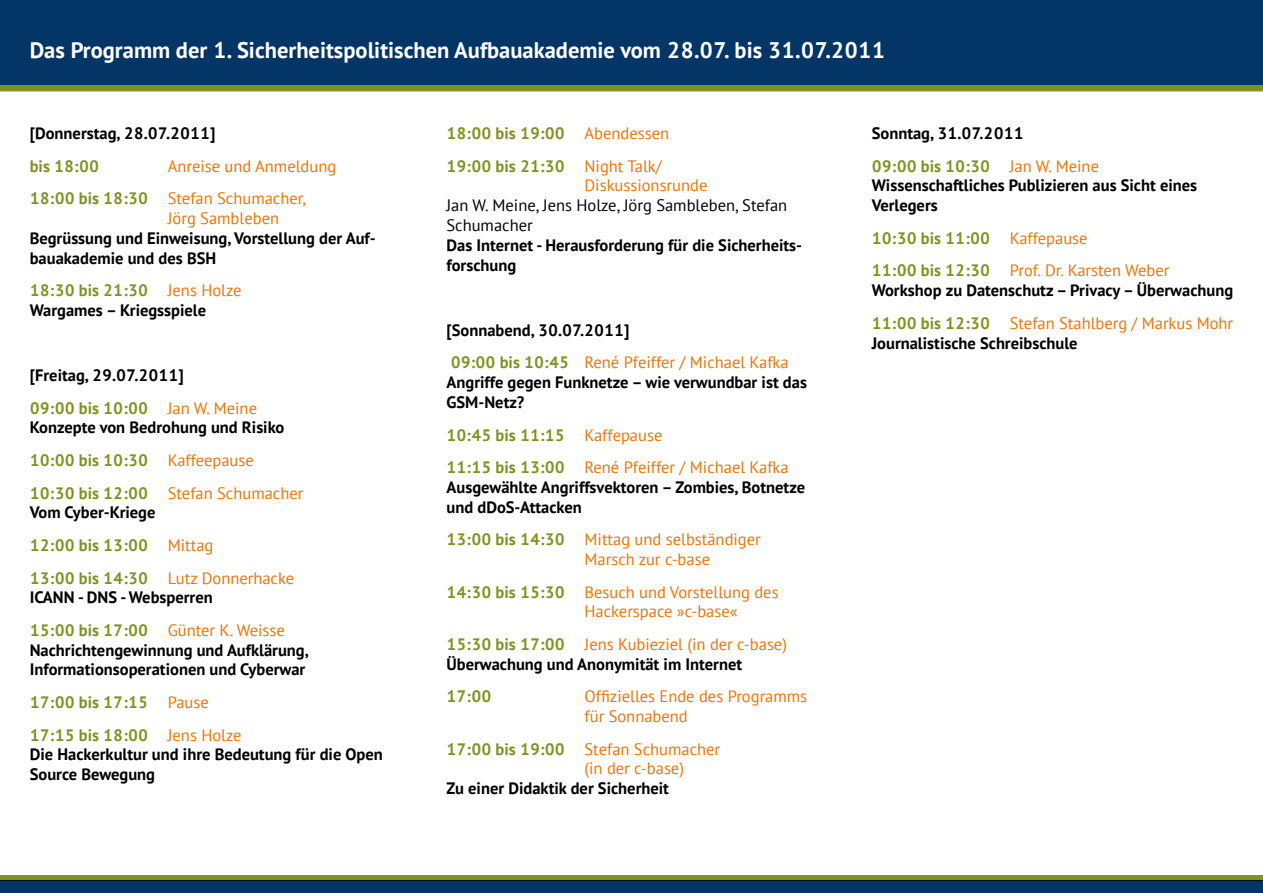
<style>
.page{position:relative;width:1263px;height:893px;background:#fff}
.page>*{position:absolute;margin:0;border:0;box-sizing:border-box;transform-origin:0 0}
.t1{font:700 22.5px "PT Sans";color:#fff}
.t2{font:700 16.5px/19.8px "PT Sans";color:#000}
.t3{font:16.5px/32.5px "PT Sans";color:#ec7407}
.t4{font:700 16.5px/32.5px "PT Sans";color:#809320}
.t5{font:16.5px/19.8px "PT Sans";color:#000}
.s1{font-weight:700;color:#809320}
.s2{color:#809320}
.s3{font-weight:400;color:#ec7407}
.s4{color:#000}
.s5{font-weight:700;color:#000}
</style>
<div class="page">
<div style="left:0;top:0;width:1263px;height:85px;background:#033566"></div>
<svg style="left:0;top:880px;width:1263px;height:13px;background:#023260"></svg>
<div style="left:0;top:875px;width:1263px;height:5px;background:#809320"></div>
<div style="left:0;top:85px;width:1263px;height:6px;background:#809320"></div>
<h1 class="t1" style="left:30px;top:35px;width:857px">Das Programm der 1. Sicherheitspolitischen Aufbauakademie vom 28.07. bis 31.07.2011</h1>
<p class="t2" style="left:30px;top:123px;width:187px">[Donnerstag, 28.07.2011]</p>
<p class="t4" style="left:30px;top:149px;width:71px">bis 18:00</p>
<p class="t3" style="left:30px;top:149px;width:308px;text-indent:138px">Anreise und Anmeldung<br><span class="s1">18:00 bis 18:30</span> Stefan Schumacher,</p>
<p class="t3" style="left:168px;top:202px;width:113px">Jörg Sambleben</p>
<p class="t2" style="left:30px;top:228px;width:348px">Begrüssung und Einweisung, Vorstellung der Auf&shy;bauakademie und des BSH</p>
<p class="t2" style="left:30px;top:280px;width:213px"><span class="s2">18:30 bis 21:30</span> <span class="s3">Jens Holze<br></span>Wargames – Kriegsspiele</p>
<p class="t2" style="left:30px;top:359px;width:229px;line-height:32.5px">[Freitag, 29.07.2011]<br><span class="s2">09:00 bis 10:00</span> <span class="s3">Jan W. Meine</span></p>
<p class="t2" style="left:30px;top:411px;width:275px;line-height:32.5px">Konzepte von Bedrohung und Risiko<br><span class="s2">10:00 bis 10:30</span> <span class="s3">Kaffeepause<br></span><span class="s2">10:30 bis 12:00</span> <span class="s3">Stefan Schumacher</span></p>
<p class="t4" style="left:30px;top:496px;width:266px"><span class="s4">Vom Cyber-Kriege<br></span>12:00 bis 13:00 <span class="s3">Mittag<br></span>13:00 bis 14:30 <span class="s3">Lutz Donnerhacke</span></p>
<p class="t2" style="left:30px;top:581px;width:257px;line-height:32.5px">ICANN - DNS - Websperren<br><span class="s2">15:00 bis 17:00</span> <span class="s3">Günter K. Weisse</span></p>
<p class="t2" style="left:30px;top:640px;width:280px">Nachrichtengewinnung und Aufklärung,<br>Informationsoperationen und Cyberwar</p>
<p class="t4" style="left:30px;top:686px;width:213px">17:00 bis 17:15 <span class="s3">Pause<br></span>17:15 bis 18:00 <span class="s3">Jens Holze</span></p>
<p class="t2" style="left:30px;top:744px;width:354px">Die Hackerkultur und ihre Bedeutung für die Open<br>Source Bewegung</p>
<p class="t4" style="left:446px;top:117px;width:224px">18:00 bis 19:00 <span class="s3">Abendessen<br></span>19:00 bis 21:30 <span class="s3">Night Talk/</span></p>
<p class="t3" style="left:584px;top:169px;width:124px">Diskussionsrunde</p>
<p class="t5" style="left:446px;top:195px;width:342px">Jan W. Meine, Jens Holze, Jörg Sambleben, Stefan<br>Schumacher</p>
<p class="t2" style="left:446px;top:235px;width:357px">Das Internet - Herausforderung für die Sicherheits&shy;forschung</p>
<p class="t3" style="left:446px;top:313px;width:344px"><span class="s5">[Sonnabend, 30.07.2011]<br></span><span class="s1">09:00 bis 10:45</span> René Pfeiffer / Michael Kafka</p>
<p class="t2" style="left:446px;top:372px;width:362px">Angriffe gegen Funknetze – wie verwundbar ist das<br>GSM-Netz?</p>
<p class="t3" style="left:446px;top:418px;width:344px"><span class="s1">10:45 bis 11:15</span> Kaffepause<br><span class="s1">11:15 bis 13:00</span> René Pfeiffer / Michael Kafka</p>
<p class="t2" style="left:446px;top:477px;width:360px">Ausgewählte Angriffsvektoren – Zombies, Botnetze und dDoS-Attacken</p>
<p class="t3" style="left:584px;top:529px;width:178px;line-height:19.8px;text-indent:-138px"><span class="s1">13:00 bis 14:30</span> Mittag und selbständiger<br>Marsch zur c-base</p>
<p class="t3" style="left:584px;top:581px;width:196px;line-height:19.8px;text-indent:-138px"><span class="s1">14:30 bis 15:30</span> Besuch und Vorstellung des<br>Hackerspace »c-base«</p>
<p class="t2" style="left:446px;top:634px;width:342px"><span class="s2">15:30 bis 17:00</span> <span class="s3">Jens Kubieziel (in der c-base)<br></span>Überwachung und Anonymität im Internet</p>
<p class="t4" style="left:446px;top:680px;width:46px">17:00</p>
<p class="t3" style="left:584px;top:686px;width:224px;line-height:19.8px">Offizielles Ende des Programms für Sonnabend</p>
<p class="t3" style="left:584px;top:739px;width:137px;line-height:19.8px;text-indent:-138px"><span class="s1">17:00 bis 19:00</span> Stefan Schumacher (in der c-base)</p>
<p class="t2" style="left:446px;top:778px;width:224px">Zu einer Didaktik der Sicherheit</p>
<p class="t2" style="left:872px;top:117px;width:229px;line-height:32.5px">Sonntag, 31.07.2011<br><span class="s2">09:00 bis 10:30</span> <span class="s3">Jan W. Meine</span></p>
<p class="t2" style="left:872px;top:175px;width:327px">Wissenschaftliches Publizieren aus Sicht eines<br>Verlegers</p>
<p class="t3" style="left:872px;top:221px;width:299px"><span class="s1">10:30 bis 11:00</span> Kaffepause<br><span class="s1">11:00 bis 12:30</span> Prof. Dr. Karsten Weber</p>
<p class="t2" style="left:872px;top:274px;width:363px;line-height:32.5px">Workshop zu Datenschutz – Privacy – Überwachung<br><span class="s2">11:00 bis 12:30</span> <span class="s3">Stefan Stahlberg / Markus Mohr</span></p>
<p class="t2" style="left:872px;top:332px;width:207px">Journalistische Schreibschule</p>
</div>
